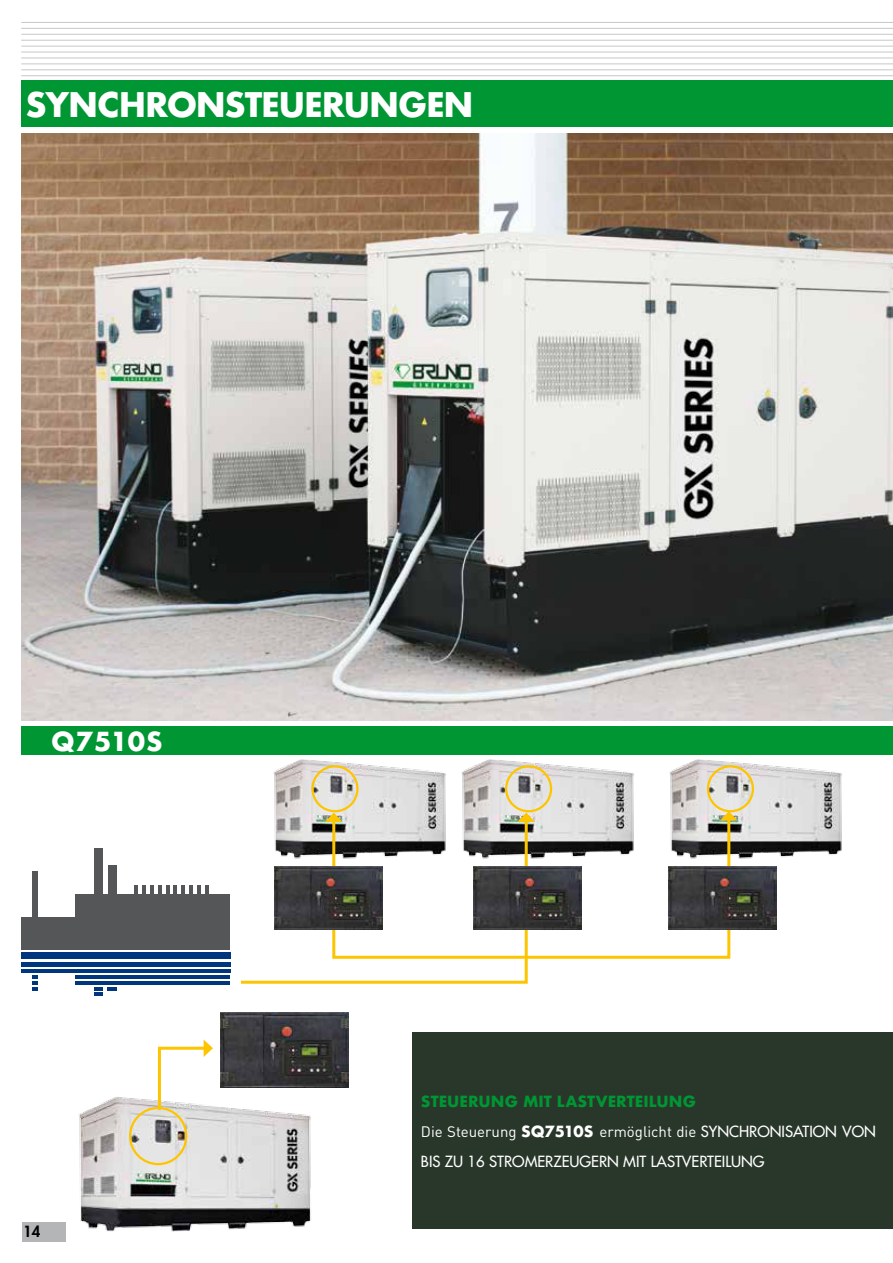
<style>
.page{position:relative;width:893px;height:1263px;background:#fff}
.page>*{position:absolute;margin:0;border:0;box-sizing:border-box;transform-origin:0 0}
.t1{font:700 33px "Futura";letter-spacing:-.04em;color:#fff}
.t2{font:700 25.5px "Futura";letter-spacing:.04em;color:#fff}
.t3{font:15px "DIN";color:#fff}
.t4{font:15px "Futura";color:#fff}
.t5{font:700 15px "Futura";color:#009634}
.t6{font:800 15px "Futura";color:#000}
.s1{font-family:"Futura";font-weight:700}
.s2{font-family:"Futura"}
</style>
<div class="page">
<hr style="left:21px;top:22px;width:872px;height:1px;background:#c6c7c8">
<hr style="left:21px;top:28px;width:872px;height:1px;background:#c6c7c8">
<hr style="left:21px;top:34px;width:872px;height:1px;background:#c6c7c8">
<hr style="left:21px;top:40px;width:872px;height:1px;background:#c6c7c8">
<hr style="left:21px;top:46px;width:872px;height:1px;background:#c6c7c8">
<hr style="left:21px;top:52px;width:872px;height:1px;background:#c6c7c8">
<hr style="left:21px;top:58px;width:872px;height:1px;background:#c6c7c8">
<hr style="left:21px;top:63px;width:872px;height:1px;background:#c6c7c8">
<hr style="left:21px;top:69px;width:872px;height:1px;background:#c6c7c8">
<hr style="left:21px;top:75px;width:872px;height:1px;background:#c6c7c8">
<div style="left:21px;top:80px;width:872px;height:47px;background:#009634"></div>
<img style="left:21px;top:133px;width:872px;height:587px">
<div style="left:21px;top:726px;width:872px;height:28px;background:#009634"></div>
<img style="left:461px;top:754px;width:188px;height:61px">
<img style="left:666px;top:754px;width:190px;height:105px">
<div style="left:412px;top:1032px;width:481px;height:197px;background:#29372a"></div>
<div style="left:76px;top:894px;width:154px;height:56px;background:#555657"></div>
<div style="left:95px;top:848px;width:8px;height:51px;background:#555657"></div>
<div style="left:108px;top:865px;width:8px;height:33px;background:#555657"></div>
<hr style="left:205px;top:885px;width:4px;height:11px;background:#555657">
<hr style="left:197px;top:885px;width:4px;height:11px;background:#555657">
<svg style="left:150px;top:885px;width:43px;height:9px"></svg>
<hr style="left:142px;top:885px;width:4px;height:11px;background:#555657">
<hr style="left:134px;top:885px;width:4px;height:11px;background:#555657">
<div style="left:21px;top:917px;width:101px;height:33px;background:#555657"></div>
<div style="left:33px;top:871px;width:5px;height:47px;background:#555657"></div>
<div style="left:21px;top:953px;width:209px;height:6px;background:#00367d"></div>
<div style="left:21px;top:962px;width:209px;height:5px;background:#00367d"></div>
<hr style="left:21px;top:970px;width:209px;height:3px;background:#00367d">
<hr style="left:76px;top:975px;width:154px;height:3px;background:#00367d">
<hr style="left:76px;top:981px;width:154px;height:3px;background:#00367d">
<svg style="left:33px;top:975px;width:5px;height:15px"></svg>
<svg style="left:95px;top:987px;width:22px;height:9px"></svg>
<img style="left:270px;top:754px;width:191px;height:62px">
<img style="left:220px;top:1012px;width:129px;height:76px">
<img style="left:78px;top:1097px;width:233px;height:135px">
<div style="left:129px;top:1107px;width:58px;height:58px;border:2px solid #fdc500;border-radius:50%"></div>
<svg style="left:156px;top:1039px;width:57px;height:74px"></svg>
<svg style="left:241px;top:816px;width:287px;height:168px"></svg>
<svg style="left:517px;top:812px;width:18px;height:3px"></svg>
<svg style="left:331px;top:815px;width:401px;height:145px"></svg>
<svg style="left:325px;top:812px;width:18px;height:10px"></svg>
<svg style="left:720px;top:811px;width:18px;height:9px"></svg>
<img style="left:274px;top:866px;width:108px;height:64px">
<img style="left:473px;top:866px;width:108px;height:64px">
<img style="left:669px;top:866px;width:108px;height:64px">
<div style="left:311px;top:765px;width:48px;height:47px;border:2px solid #fdc500;border-radius:50%"></div>
<div style="left:707px;top:765px;width:47px;height:47px;border:2px solid #fdc500;border-radius:50%"></div>
<div style="left:505px;top:765px;width:47px;height:47px;border:2px solid #fdc500;border-radius:50%"></div>
<div style="left:22px;top:1222px;width:44px;height:20px;background:#b3b5b6"></div>
<h1 class="t1" style="left:26px;top:80px;width:450px">SYNCHRONSTEUERUNGEN</h1>
<h2 class="t2" style="left:51px;top:723px;width:113px">Q7510S</h2>
<p class="t6" style="left:23px;top:1222px;width:19px">14</p>
<p class="t5" style="left:421px;top:1090px;width:276px">STEUERUNG MIT LASTVERTEILUNG</p>
<p class="t3" style="left:421px;top:1122px;width:456px">Die Steuerung <span class="s1">SQ7510S</span> ermöglicht die <span class="s2">SYNCHRONISATION VON</span></p>
<p class="t4" style="left:421px;top:1151px;width:345px">BIS ZU 16 STROMERZEUGERN MIT LASTVERTEILUNG</p>
</div>
